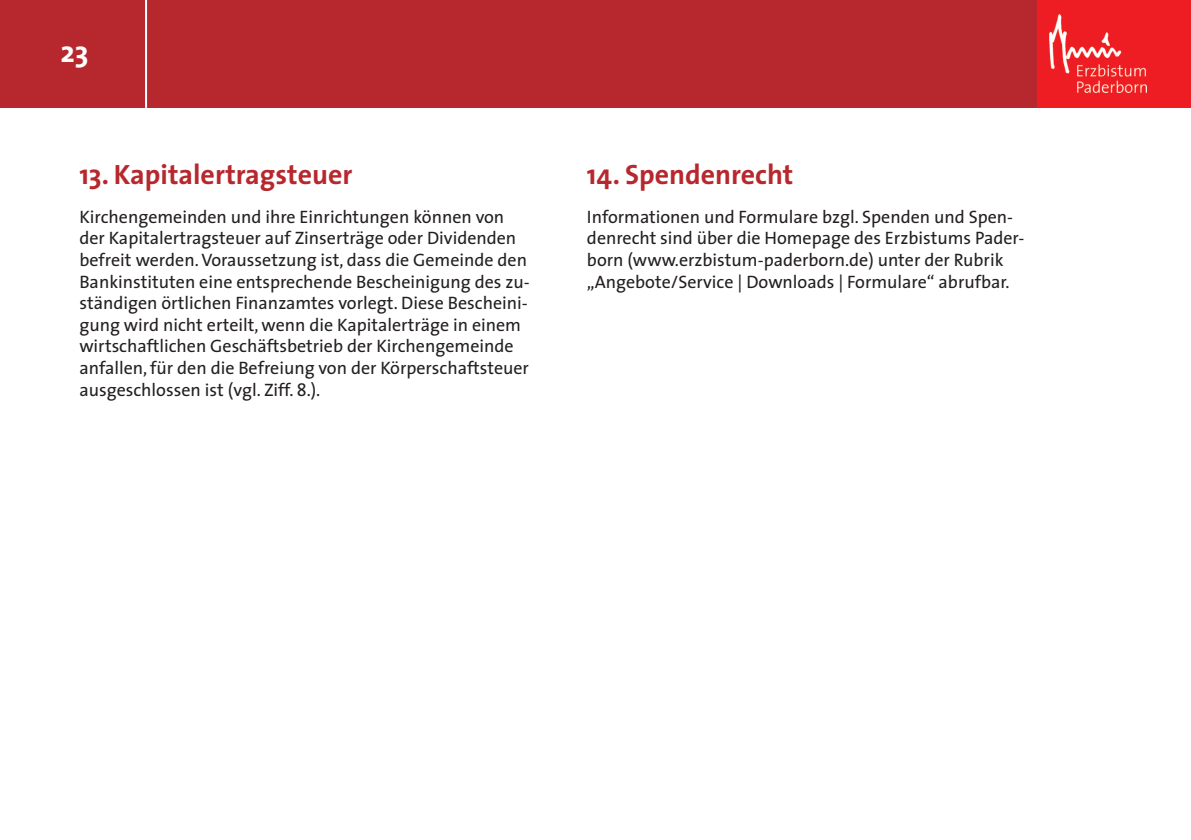
<style>
.page{position:relative;width:1191px;height:840px;background:#fff}
.page>*{position:absolute;margin:0;border:0;box-sizing:border-box;transform-origin:0 0}
.t1{font:700 30px "The Sans";color:#fff}
.t2{font:700 28px "The Sans";color:#b7282e}
.t3{font:18px/21.6px "The Sans";color:#231f20}
</style>
<div class="page">
<div style="left:0;top:0;width:1191px;height:108px;background:#b7282e"></div>
<div style="left:1037px;top:0;width:154px;height:108px;background:#ee1d23"></div>
<hr style="left:145px;top:0;width:2px;height:108px;background:#fff">
<img style="left:1049px;top:15px;width:97px;height:78px">
<h1 class="t1" style="left:60px;top:40px;width:30px">23</h1>
<h2 class="t2" style="left:79px;top:164px;width:274px">13. Kapitalertragsteuer</h2>
<p class="t3" style="left:79px;top:207px;width:452px">Kirchengemeinden und ihre Einrichtungen können von der Kapitalertragsteuer auf Zinserträge oder Dividenden befreit werden. Voraussetzung ist, dass die Gemeinde den Bankinstituten eine entsprechende Bescheinigung des zu&shy;ständigen örtlichen Finanzamtes vorlegt. Diese Bescheini&shy;gung wird nicht erteilt, wenn die Kapitalerträge in einem wirtschaftlichen Geschäftsbetrieb der Kirchengemeinde anfallen, für den die Befreiung von der Körperschaftsteuer ausgeschlossen ist (vgl. Ziff. 8.).</p>
<h2 class="t2" style="left:587px;top:164px;width:208px">14. Spendenrecht</h2>
<p class="t3" style="left:587px;top:207px;width:439px">Informationen und Formulare bzgl. Spenden und Spen&shy;denrecht sind über die Homepage des Erzbistums Pader&shy;born (www.erzbistum-paderborn.de) unter der Rubrik „Angebote/Service | Downloads | Formulare“ abrufbar.</p>
</div>
